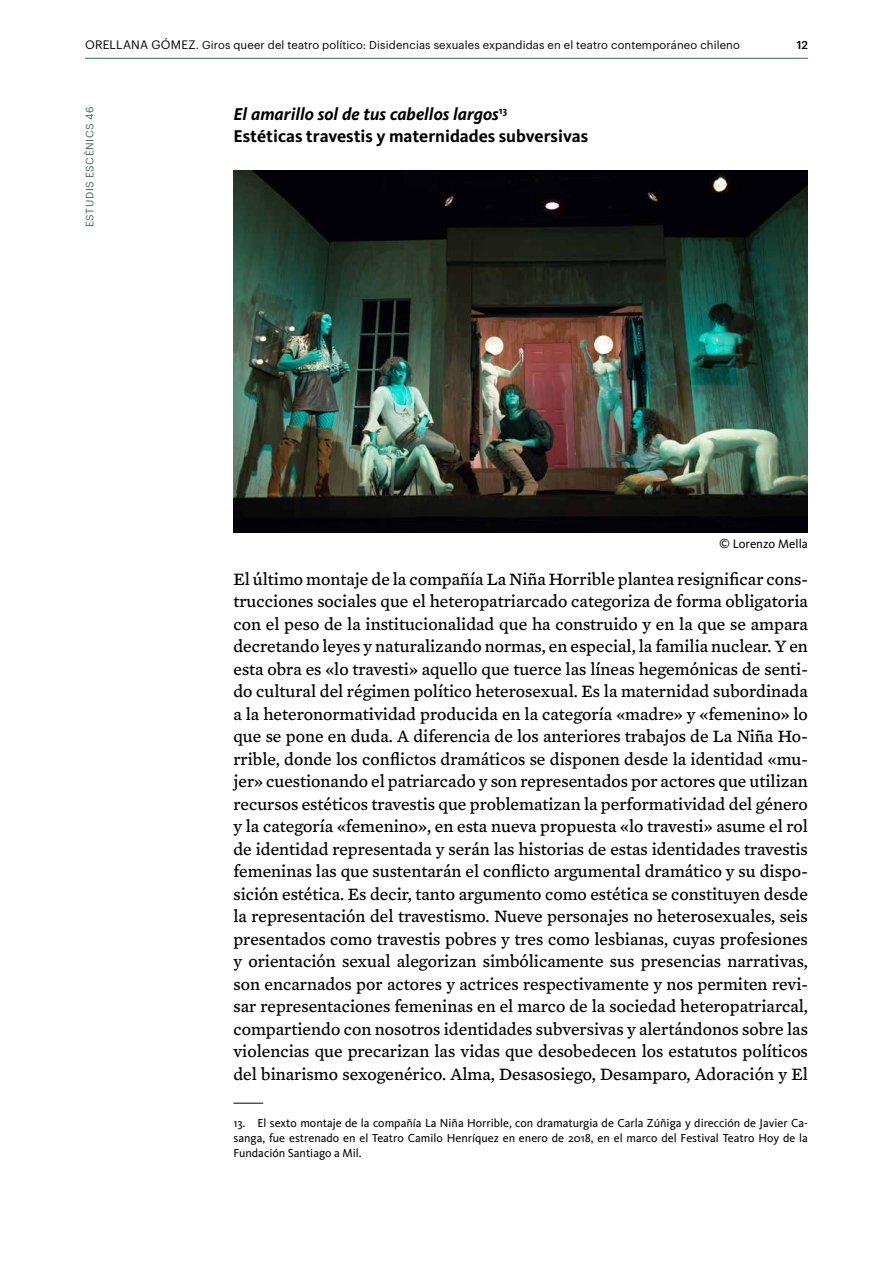
<style>
.page{position:relative;width:893px;height:1263px;background:#fff}
.page>*{position:absolute;margin:0;border:0;box-sizing:border-box;transform-origin:0 0}
.t1{font:17.7px/22.5px "Mercury Text G4 Roman";color:#000;text-align:justify}
.t2{font:700 17.7px/22.5px "Kievit";color:#000}
.t3{font:12.75px "Kievit";color:#000}
.t4{font:12px/15px "Kievit";color:#000;text-align:justify}
.t5{font:11.25px "Graphik";letter-spacing:.015em;color:#000}
.t6{font:500 11.25px "Graphik";color:#000}
.t7{font:10.5px "Graphik";letter-spacing:.055em;color:#38685b}
.s1{font-size:12px}
.s2{font-style:italic}
</style>
<div class="page">
<hr style="left:85px;top:58px;width:723px;height:1px;background:#38685b">
<hr style="left:233px;top:1103px;width:30px;height:1px;background:#000">
<img style="left:233px;top:170px;width:575px;height:363px">
<p class="t5" style="left:85px;top:36px;width:656px"><span class="s1">ORELLANA GÓMEZ</span>. Giros queer del teatro político: Disidencias sexuales expandidas en el teatro contemporáneo chileno</p>
<p class="t6" style="left:797px;top:36px;width:13px">12</p>
<p class="t7" style="left:82px;top:227px;width:122px;rotate:-90deg">ESTUDIS ESCÈNICS 46</p>
<p class="t2" style="left:233px;top:102px;width:356px"><span class="s2">El amarillo sol de tus cabellos largos</span><sup>13<br></sup>Estéticas travestis y maternidades subversivas</p>
<p class="t3" style="left:719px;top:536px;width:90px">© Lorenzo Mella</p>
<p class="t1" style="left:233px;top:567px;width:576px">El último montaje de la compañía La Niña Horrible plantea resignificar cons&shy;trucciones sociales que el heteropatriarcado categoriza de forma obligatoria con el peso de la institucionalidad que ha construido y en la que se ampara decretando leyes y naturalizando normas, en especial, la familia nuclear. Y en esta obra es «lo travesti» aquello que tuerce las líneas hegemónicas de senti&shy;do cultural del régimen político heterosexual. Es la maternidad subordinada a la heteronormatividad producida en la categoría «madre» y «femenino» lo que se pone en duda. A diferencia de los anteriores trabajos de La Niña Ho&shy;rrible, donde los conflictos dramáticos se disponen desde la identidad «mu&shy;jer» cuestionando el patriarcado y son representados por actores que utilizan recursos estéticos travestis que problematizan la performatividad del género y la categoría «femenino», en esta nueva propuesta «lo travesti» asume el rol de identidad representada y serán las historias de estas identidades travestis femeninas las que sustentarán el conflicto argumental dramático y su dispo&shy;sición estética. Es decir, tanto argumento como estética se constituyen desde la representación del travestismo. Nueve personajes no heterosexuales, seis presentados como travestis pobres y tres como lesbianas, cuyas profesiones y orientación sexual alegorizan simbólicamente sus presencias narrativas, son encarnados por actores y actrices respectivamente y nos permiten revi&shy;sar representaciones femeninas en el marco de la sociedad heteropatriarcal, compartiendo con nosotros identidades subversivas y alertándonos sobre las violencias que precarizan las vidas que desobedecen los estatutos políticos del binarismo sexogenérico. Alma, Desasosiego, Desamparo, Adoración y El</p>
<p class="t4" style="left:233px;top:1115px;width:576px">13. El sexto montaje de la compañía La Niña Horrible, con dramaturgia de Carla Zúñiga y dirección de Javier Ca&shy;sanga, fue estrenado en el Teatro Camilo Henríquez en enero de 2018, en el marco del Festival Teatro Hoy de la Fundación Santiago a Mil.</p>
</div>
